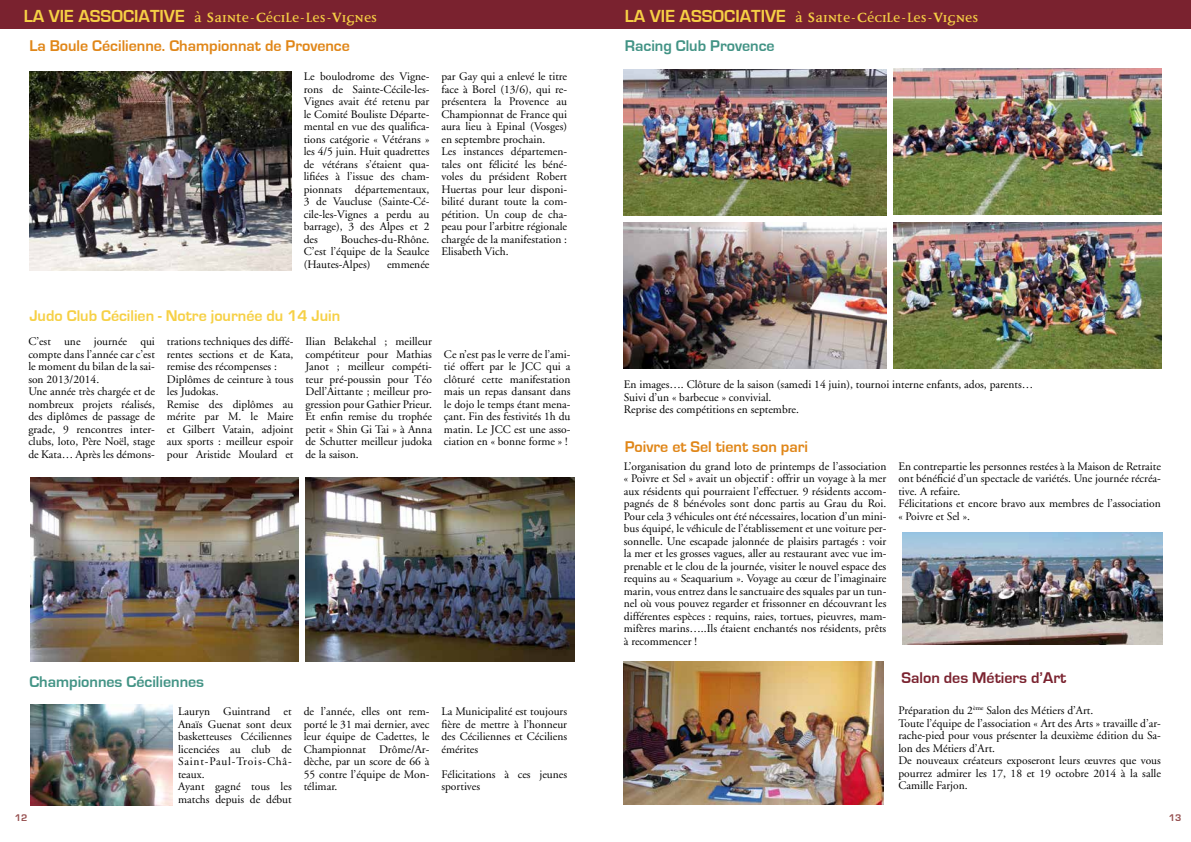
<style>
.page{position:relative;width:1191px;height:842px;background:#fff}
.page>*{position:absolute;margin:0;border:0;box-sizing:border-box;transform-origin:0 0}
.t1{font:700 18px "Disturbance";color:#f6d045}
.t2{font:700 16px "Eurostile";color:#e08618}
.t3{font:700 16px "Eurostile";color:#429385}
.t4{font:700 16px "Eurostile";color:#f6d045}
.t5{font:700 16px "Eurostile";color:#7a222f}
.t6{font:11.5px/12.5px "Adobe Garamond";color:#000}
.t7{font:700 10px "Eurostile";color:#954f4f}
.s1{font-family:"Eurostile"}
.s2{font-size:24px}
</style>
<div class="page">
<div style="left:595px;top:0;width:596px;height:28px;background:#7a222f"></div>
<img style="left:29px;top:72px;width:263px;height:199px">
<div style="left:0;top:0;width:595px;height:28px;background:#7a222f"></div>
<img style="left:30px;top:478px;width:268px;height:183px">
<img style="left:305px;top:478px;width:270px;height:183px">
<img style="left:624px;top:661px;width:259px;height:143px">
<img style="left:903px;top:533px;width:259px;height:112px">
<img style="left:623px;top:222px;width:263px;height:146px">
<img style="left:893px;top:222px;width:268px;height:146px">
<img style="left:893px;top:68px;width:268px;height:146px">
<img style="left:623px;top:69px;width:263px;height:146px">
<img style="left:30px;top:705px;width:142px;height:101px">
<h1 class="t1" style="left:24px;top:9px;width:355px"><span class="s1">La vi e ASSOCIATIVE</span> à <span class="s2">S</span>ainte-<span class="s2">C</span>écile-les-<span class="s2">V</span>ignes</h1>
<h2 class="t2" style="left:29px;top:37px;width:322px">La Boule Cécilienne. Championnat de Provence</h2>
<p class="t6" style="left:304px;top:71px;width:127px;text-align:justify">Le boulodrome des Vigne&shy;rons de Sainte-Cécile-les-Vignes avait été retenu par le Comité Bouliste Départe&shy;mental en vue des qualifica&shy;tions catégorie « Vétérans » les 4/5 juin. Huit quadrettes de vétérans s’étaient qua&shy;lifiées à l’issue des cham&shy;pionnats départementaux, 3 de Vaucluse (Sainte-Cé&shy;cile-les-Vignes a perdu au barrage), 3 des Alpes et 2 des</p>
<p class="t6" style="left:304px;top:233px;width:127px;text-align:justify;text-indent:37px">Bouches-du-Rhône.<br>C’est l’équipe de la Seaulce (Hautes-Alpes)</p>
<p class="t6" style="left:387px;top:258px;width:44px">emmenée</p>
<p class="t6" style="left:441px;top:71px;width:127px">par Gay qui a enlevé le titre face à Borel (13/6), qui re&shy;présentera la Provence au<br>Championnat de France qui aura lieu à Epinal (Vosges) en septembre prochain.<br>Les instances départemen&shy;tales ont félicité les béné&shy;voles du président Robert<br>Huertas pour leur disponi&shy;bilité durant toute la com&shy;pétition. Un coup de cha&shy;peau pour l’arbitre régionale chargée de la manifestation :<br>Elisabeth Vich.</p>
<h2 class="t4" style="left:29px;top:307px;width:312px">Judo Club Cécilien - Notre journée du 14 Juin</h2>
<p class="t6" style="left:28px;top:336px;width:128px">C’est une journée qui compte dans l’année car c’est le moment du bilan de la sai&shy;son 2013/2014.<br>Une année très chargée et de nombreux projets réalisés, des diplômes de passage de grade, 9 rencontres inter&shy;clubs, loto, Père Noël, stage de Kata… Après les démons-</p>
<p class="t6" style="left:167px;top:336px;width:128px">trations techniques des diffé&shy;rentes sections et de Kata, remise des récompenses :<br>Diplômes de ceinture à tous les Judokas.<br>Remise des diplômes au mérite par M. le Maire et Gilbert Vatain, adjoint aux sports : meilleur espoir pour Aristide Moulard et</p>
<p class="t6" style="left:305px;top:336px;width:128px;text-align:justify">Ilian Belakehal ; meilleur compétiteur pour Mathias Janot ; meilleur compéti&shy;teur pré-poussin pour Téo Dell’Aittante ; meilleur pro&shy;gression pour Gathier Prieur.<br>Et enfin remise du trophée petit « Shin Gi Tai » à Anna de Schutter meilleur judoka de la saison.</p>
<p class="t6" style="left:444px;top:348px;width:128px;text-align:justify">Ce n’est pas le verre de l’ami&shy;tié offert par le JCC qui a clôturé cette manifestation mais un repas dansant dans le dojo le temps étant mena&shy;çant. Fin des festivités 1h du matin. Le JCC est une asso&shy;ciation en « bonne forme » !</p>
<h2 class="t3" style="left:29px;top:672px;width:176px">Championnes Céciliennes</h2>
<p class="t6" style="left:178px;top:706px;width:115px">Lauryn Guintrand et<br>Anaïs Guenat sont deux basketteuses Céciliennes licenciées au club de<br>Saint-Paul-Trois-Châ&shy;teaux.<br>Ayant gagné tous les matchs depuis de début</p>
<p class="t6" style="left:304px;top:706px;width:127px;text-align:justify">de l’année, elles ont rem&shy;porté le 31 mai dernier, avec leur équipe de Cadettes, le Championnat Drôme/Ar&shy;dèche, par un score de 66 à 55 contre l’équipe de Mon&shy;télimar.</p>
<p class="t6" style="left:441px;top:706px;width:127px;text-align:justify">La Municipalité est toujours fière de mettre à l’honneur des Céciliennes et Céciliens émérites</p>
<p class="t6" style="left:441px;top:768px;width:127px">Félicitations à ces jeunes sportives</p>
<h1 class="t1" style="left:625px;top:9px;width:355px"><span class="s1">La vi e ASSOCIATIVE</span> à <span class="s2">S</span>ainte-<span class="s2">C</span>écile-les-<span class="s2">V</span>ignes</h1>
<h2 class="t3" style="left:625px;top:37px;width:151px">Racing Club Provence</h2>
<p class="t6" style="left:624px;top:379px;width:411px">En images…. Clôture de la saison (samedi 14 juin), tournoi interne enfants, ados, parents…<br>Suivi d’un « barbecue » convivial.<br>Reprise des compétitions en septembre.</p>
<h2 class="t2" style="left:625px;top:438px;width:185px">Poivre et Sel tient son pari</h2>
<p class="t6" style="left:624px;top:460px;width:264px;text-align:justify">L’organisation du grand loto de printemps de l’association « Poivre et Sel » avait un objectif : offrir un voyage à la mer aux résidents qui pourraient l’effectuer. 9 résidents accom&shy;pagnés de 8 bénévoles sont donc partis au Grau du Roi.<br>Pour cela 3 véhicules ont été nécessaires, location d’un mini&shy;bus équipé, le véhicule de l’établissement et une voiture per&shy;sonnelle. Une escapade jalonnée de plaisirs partagés : voir la mer et les grosses vagues, aller au restaurant avec vue im&shy;prenable et le clou de la journée, visiter le nouvel espace des requins au « Seaquarium ». Voyage au cœur de l’imaginaire marin, vous entrez dans le sanctuaire des squales par un tun&shy;nel où vous pouvez regarder et frissonner en découvrant les différentes espèces : requins, raies, tortues, pieuvres, mam&shy;mifères marins…..Ils étaient enchantés nos résidents, prêts à recommencer !</p>
<p class="t6" style="left:898px;top:460px;width:264px">En contrepartie les personnes restées à la Maison de Retraite ont bénéficié d’un spectacle de variétés. Une journée récréa&shy;tive. A refaire.<br>Félicitations et encore bravo aux membres de l’association « Poivre et Sel ».</p>
<h2 class="t5" style="left:901px;top:669px;width:166px">Salon des Métiers d’Art</h2>
<p class="t6" style="left:898px;top:705px;width:264px">Préparation du 2<sup>ème</sup> Salon des Métiers d’Art.<br>Toute l’équipe de l’association « Art des Arts » travaille d’ar&shy;rache-pied pour vous présenter la deuxième édition du Sa&shy;lon des Métiers d’Art.<br>De nouveaux créateurs exposeront leurs œuvres que vous pourrez admirer les 17, 18 et 19 octobre 2014 à la salle Camille Farjon.</p>
<p class="t7" style="left:15px;top:812px;width:14px">12</p>
<p class="t7" style="left:1168px;top:812px;width:14px">13</p>
</div>
